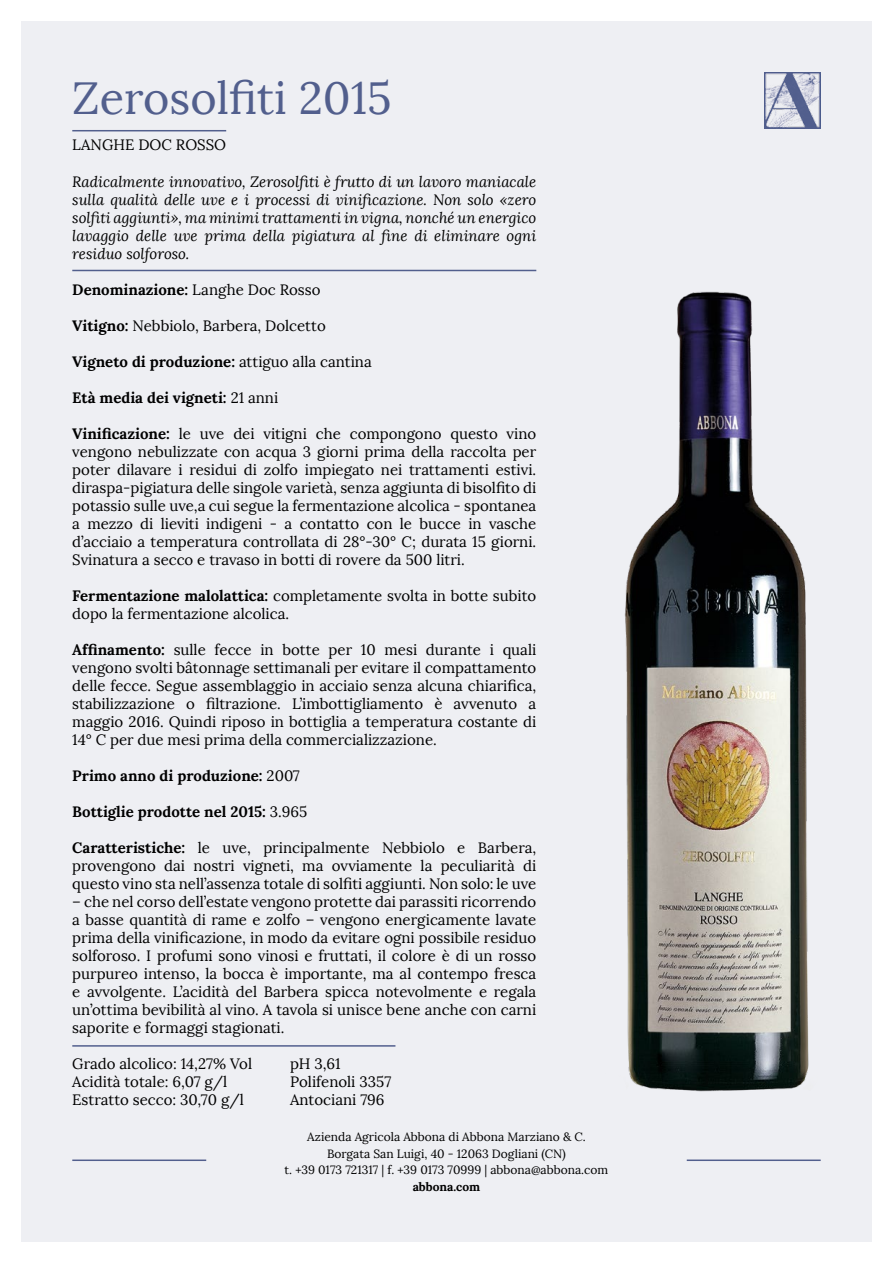
<style>
.page{position:relative;width:893px;height:1263px;background:#fff}
.page>*{position:absolute;margin:0;border:0;box-sizing:border-box;transform-origin:0 0}
.t1{font:45px "Lora";color:#525f8d}
.t2{font:15px/18px "Lora";color:#000;text-align:justify}
.t3{font:italic 15px/18px "Lora";color:#000;text-align:justify}
.t4{font:700 15px "Lora";color:#000}
.t5{font:12px/16.5px "Lora";color:#000;text-align:center}
.t6{font:700 12px "Lora";color:#000}
.s1{font-weight:400}
.s2{font-weight:700}
</style>
<div class="page">
<div style="left:21px;top:21px;width:851px;height:1221px;background:#eeeff3"></div>
<hr style="left:72px;top:1159px;width:134px;height:2px;background:#525f8d">
<hr style="left:687px;top:1159px;width:134px;height:2px;background:#525f8d">
<img style="left:764px;top:73px;width:56px;height:56px">
<hr style="left:72px;top:130px;width:154px;height:1px;background:#525f8d">
<hr style="left:72px;top:270px;width:464px;height:1px;background:#525f8d">
<hr style="left:72px;top:1045px;width:323px;height:2px;background:#525f8d">
<img style="left:624px;top:291px;width:185px;height:801px">
<h1 class="t1" style="left:72px;top:70px;width:321px">Zerosolfiti 2015</h1>
<p class="t2" style="left:72px;top:136px;width:155px">LANGHE DOC ROSSO</p>
<p class="t3" style="left:72px;top:173px;width:466px">Radicalmente innovativo, Zerosolfiti è frutto di un lavoro maniacale sulla qualità delle uve e i processi di vinificazione. Non solo «zero solfiti aggiunti», ma minimi trattamenti in vigna, nonché un energico lavaggio delle uve prima della pigiatura al fine di eliminare ogni residuo solforoso.</p>
<p class="t4" style="left:72px;top:279px;width:250px">Denominazione: <span class="s1">Langhe Doc Rosso</span></p>
<p class="t2" style="left:72px;top:316px;width:255px"><span class="s2">Vitigno:</span> Nebbiolo, Barbera, Dolcetto</p>
<p class="t4" style="left:72px;top:351px;width:301px">Vigneto di produzione: <span class="s1">attiguo alla cantina</span></p>
<p class="t4" style="left:72px;top:387px;width:208px">Età media dei vigneti: <span class="s1">21 anni</span></p>
<p class="t2" style="left:72px;top:424px;width:466px"><span class="s2">Vinificazione:</span> le uve dei vitigni che compongono questo vino vengono nebulizzate con acqua 3 giorni prima della raccolta per poter dilavare i residui di zolfo impiegato nei trattamenti estivi. diraspa-pigiatura delle singole varietà, senza aggiunta di bisolfito di potassio sulle uve,a cui segue la fermentazione alcolica - spontanea a mezzo di lieviti indigeni - a contatto con le bucce in vasche d’acciaio a temperatura controllata di 28°-30° C; durata 15 giorni.<br>Svinatura a secco e travaso in botti di rovere da 500 litri.</p>
<p class="t2" style="left:72px;top:586px;width:465px"><span class="s2">Fermentazione malolattica:</span> completamente svolta in botte subito dopo la fermentazione alcolica.</p>
<p class="t2" style="left:72px;top:640px;width:466px"><span class="s2">Affinamento:</span> sulle fecce in botte per 10 mesi durante i quali vengono svolti bâtonnage settimanali per evitare il compattamento delle fecce. Segue assemblaggio in acciaio senza alcuna chiarifica, stabilizzazione o filtrazione. L’imbottigliamento è avvenuto a maggio 2016. Quindi riposo in bottiglia a temperatura costante di 14° C per due mesi prima della commercializzazione.</p>
<p class="t4" style="left:72px;top:765px;width:229px">Primo anno di produzione: <span class="s1">2007</span></p>
<p class="t4" style="left:72px;top:801px;width:237px">Bottiglie prodotte nel 2015: <span class="s1">3.965</span></p>
<p class="t2" style="left:72px;top:838px;width:466px"><span class="s2">Caratteristiche:</span> le uve, principalmente Nebbiolo e Barbera, provengono dai nostri vigneti, ma ovviamente la peculiarità di questo vino sta nell’assenza totale di solfiti aggiunti. Non solo: le uve</p>
<p class="t2" style="left:72px;top:892px;width:466px">– che nel corso dell’estate vengono protette dai parassiti ricorrendo a basse quantità di rame e zolfo – vengono energicamente lavate prima della vinificazione, in modo da evitare ogni possibile residuo solforoso. I profumi sono vinosi e fruttati, il colore è di un rosso purpureo intenso, la bocca è importante, ma al contempo fresca e avvolgente. L’acidità del Barbera spicca notevolmente e regala un’ottima bevibilità al vino. A tavola si unisce bene anche con carni saporite e formaggi stagionati.</p>
<p class="t2" style="left:72px;top:1055px;width:181px;text-align:left">Grado alcolico: 14,27% Vol<br>Acidità totale: 6,07 g/l<br>Estratto secco: 30,70 g/l</p>
<p class="t2" style="left:290px;top:1055px;width:103px;text-align:left">pH 3,61<br>Polifenoli 3357<br>Antociani 796</p>
<p class="t5" style="left:285px;top:1129px;width:325px">Azienda Agricola Abbona di Abbona Marziano &amp; C.<br>Borgata San Luigi, 40 - 12063 Dogliani (CN)<br>t. +39 0173 721317 | f. +39 0173 70999 | abbona@abbona.com</p>
<p class="t6" style="left:413px;top:1178px;width:69px">abbona.com</p>
</div>
